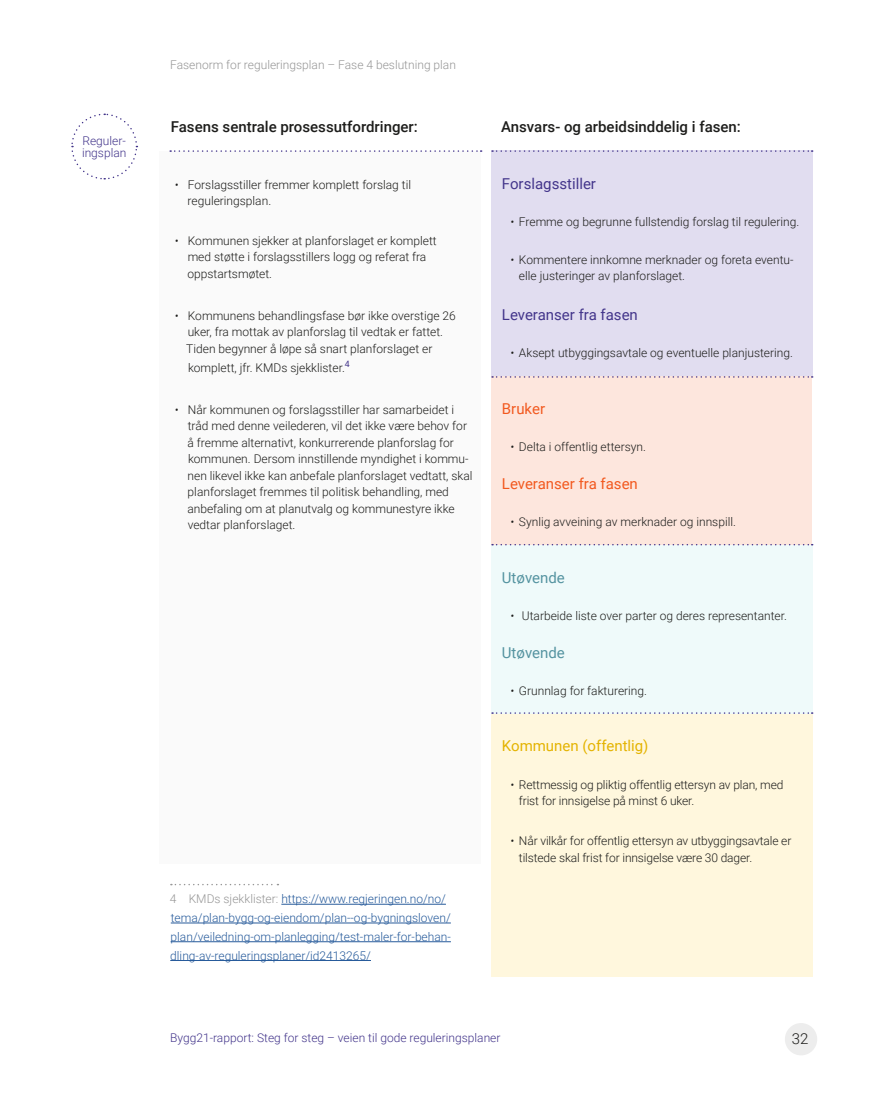
<style>
.page{position:relative;width:872px;height:1106px;background:#fff}
.page>*{position:absolute;margin:0;border:0;box-sizing:border-box;transform-origin:0 0}
.t1{font:500 15px "Roboto";color:#1d1d1b}
.t2{font:15px "Roboto";color:#43358b}
.t3{font:15px "Roboto";color:#f2591f}
.t4{font:15px "Roboto";color:#e4b300}
.t5{font:15px "Roboto";color:#5493a0}
.t6{font:300 15px "Roboto";color:#1d1d1b}
.t7{font:300 12px/16.5px "Roboto";color:#1d1d1b}
.t8{font:300 12px/18.8px "Roboto";color:#275b9b}
.t9{font:300 12px/12.8px "Roboto";color:#43358b}
.t10{font:300 12px "Roboto";color:#969696}
.s1{font-style:italic}
.s2{color:#969696}
</style>
<div class="page">
<div style="left:785px;top:1023px;width:32px;height:32px;background:#ededed;border-radius:50%"></div>
<div style="left:491px;top:714px;width:321px;height:262px;background:#fff7dd"></div>
<svg style="left:71px;top:113px;width:67px;height:67px"></svg>
<div style="left:159px;top:152px;width:321px;height:712px;background:#fafafa"></div>
<svg style="left:170px;top:150px;width:311px;height:2px"></svg>
<svg style="left:171px;top:883px;width:107px;height:2px"></svg>
<hr style="left:281px;top:904px;width:165px;height:1px;background:#275b9b">
<hr style="left:171px;top:922px;width:280px;height:1px;background:#275b9b">
<hr style="left:171px;top:941px;width:280px;height:1px;background:#275b9b">
<hr style="left:170px;top:960px;width:201px;height:1px;background:#275b9b">
<div style="left:491px;top:150px;width:321px;height:226px;background:#e1ddf0"></div>
<div style="left:491px;top:376px;width:320px;height:169px;background:#fde6dd"></div>
<div style="left:491px;top:545px;width:321px;height:169px;background:#effafa"></div>
<svg style="left:492px;top:150px;width:320px;height:2px"></svg>
<svg style="left:492px;top:376px;width:320px;height:2px"></svg>
<svg style="left:492px;top:544px;width:320px;height:1px"></svg>
<svg style="left:492px;top:712px;width:320px;height:2px"></svg>
<p class="t9" style="left:82px;top:134px;width:46px">Reguler&shy;ingsplan</p>
<p class="t10" style="left:170px;top:56px;width:287px">Fasenorm for reguleringsplan – Fase 4 beslutning plan</p>
<p class="t1" style="left:171px;top:116px;width:248px">Fasens sentrale prosessutfordringer:</p>
<p class="t7" style="left:188px;top:176px;width:225px;text-indent:-13px"><span class="s1">•</span> Forslagsstiller fremmer komplett forslag til reguleringsplan.</p>
<p class="t7" style="left:187px;top:232px;width:251px;text-indent:-13px"><span class="s1">•</span> Kommunen sjekker at planforslaget er komplett med støtte i forslagsstillers logg og referat fra oppstartsmøtet.</p>
<p class="t7" style="left:186px;top:307px;width:271px;text-indent:-11px"><span class="s1">•</span> Kommunens behandlingsfase bør ikke overstige 26 uker, fra mottak av planforslag til vedtak er fattet.<br>Tiden begynner å løpe så snart planforslaget er</p>
<p class="t7" style="left:188px;top:359px;width:163px">komplett, jfr. KMDs sjekklister.<sup>4</sup></p>
<p class="t7" style="left:187px;top:401px;width:287px;text-indent:-13px"><span class="s1">•</span> Når kommunen og forslagsstiller har samarbeidet i tråd med denne veilederen, vil det ikke være behov for å fremme alternativt, konkurrerende planforslag for kommunen. Dersom innstillende myndighet i kommu&shy;nen likevel ikke kan anbefale planforslaget vedtatt, skal planforslaget fremmes til politisk behandling, med anbefaling om at planutvalg og kommunestyre ikke vedtar planforslaget.</p>
<p class="t8" style="left:170px;top:889px;width:282px"><span class="s2">4 KMDs sjekklister:</span> https://www.regjeringen.no/no/ tema/plan-bygg-og-eiendom/plan--og-bygningsloven/ plan/veiledning-om-planlegging/test-maler-for-behan&shy;dling-av-reguleringsplaner/id2413265/</p>
<p class="t1" style="left:501px;top:116px;width:241px">Ansvars- og arbeidsinddelig i fasen:</p>
<p class="t2" style="left:502px;top:173px;width:96px">Forslagsstiller</p>
<p class="t7" style="left:510px;top:213px;width:290px"><span class="s1">•</span> Fremme og begrunne fullstendig forslag til regulering.</p>
<p class="t7" style="left:519px;top:251px;width:276px;text-indent:-9px"><span class="s1">•</span> Kommentere innkomne merknader og foreta eventu&shy;elle justeringer av planforslaget.</p>
<p class="t2" style="left:502px;top:304px;width:137px">Leveranser fra fasen</p>
<p class="t7" style="left:510px;top:344px;width:284px"><span class="s1">•</span> Aksept utbyggingsavtale og eventuelle planjustering.</p>
<p class="t3" style="left:502px;top:398px;width:45px">Bruker</p>
<p class="t7" style="left:510px;top:438px;width:137px"><span class="s1">•</span> Delta i offentlig ettersyn.</p>
<p class="t3" style="left:502px;top:473px;width:137px">Leveranser fra fasen</p>
<p class="t7" style="left:510px;top:513px;width:227px"><span class="s1">•</span> Synlig avveining av merknader og innspill.</p>
<p class="t5" style="left:502px;top:566px;width:64px">Utøvende</p>
<p class="t7" style="left:510px;top:607px;width:278px"><span class="s1">•</span> Utarbeide liste over parter og deres representanter.</p>
<p class="t5" style="left:502px;top:641px;width:64px">Utøvende</p>
<p class="t7" style="left:510px;top:682px;width:138px"><span class="s1">•</span> Grunnlag for fakturering.</p>
<p class="t4" style="left:502px;top:735px;width:148px">Kommunen (offentlig)</p>
<p class="t7" style="left:519px;top:776px;width:266px;text-indent:-9px"><span class="s1">•</span> Rettmessig og pliktig offentlig ettersyn av plan, med frist for innsigelse på minst 6 uker.</p>
<p class="t7" style="left:519px;top:832px;width:274px;text-indent:-9px"><span class="s1">•</span> Når vilkår for offentlig ettersyn av utbyggingsavtale er tilstede skal frist for innsigelse være 30 dager.</p>
<p class="t9" style="left:170px;top:1031px;width:332px">Bygg21-rapport: Steg for steg – veien til gode reguleringsplaner</p>
<p class="t6" style="left:792px;top:1028px;width:18px">32</p>
</div>
